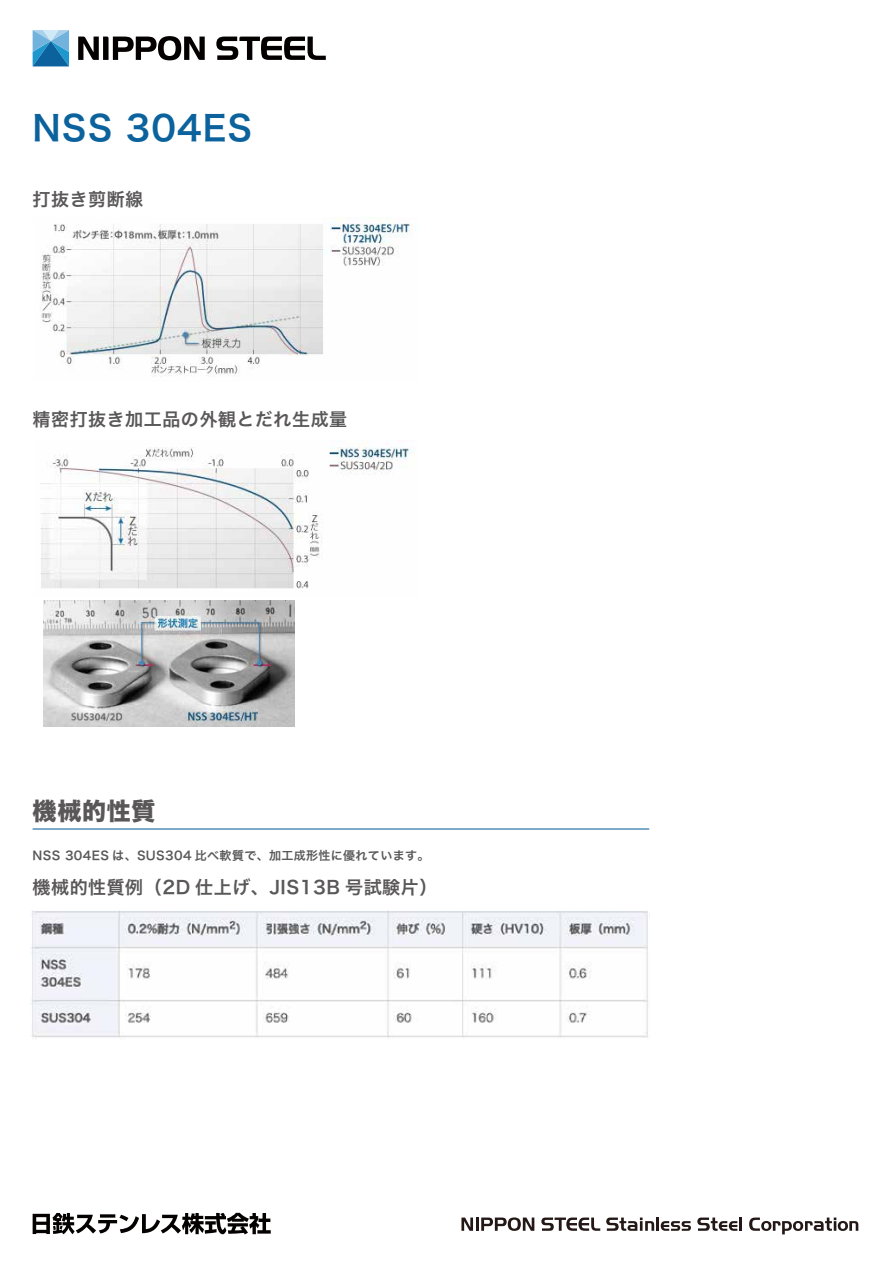
<style>
.page{position:relative;width:893px;height:1263px;background:#fff}
.page>*{position:absolute;margin:0;border:0;box-sizing:border-box;transform-origin:0 0}
.t1{font:34.5px "Hira Kaku Pro W6";letter-spacing:.03em;color:#0b629d}
.t2{font:24px "Hira Kaku Std W8";letter-spacing:.03em;color:#595757}
.t3{font:18px "Hira Kaku Pro W6";letter-spacing:.03em;color:#595757}
.t4{font:12px "Hira Kaku Pro W6";letter-spacing:.03em;color:#595757}
</style>
<div class="page">
<img style="left:40px;top:218px;width:373px;height:159px">
<img style="left:40px;top:440px;width:373px;height:149px">
<img style="left:43px;top:600px;width:252px;height:126px">
<hr style="left:33px;top:828px;width:616px;height:1px;background:#0b629d">
<img style="left:30px;top:910px;width:618px;height:128px">
<svg style="left:33px;top:30px;width:36px;height:36px"></svg>
<svg style="left:78px;top:36px;width:127px;height:24px"></svg>
<svg style="left:216px;top:37px;width:110px;height:23px"></svg>
<svg style="left:33px;top:1213px;width:238px;height:21px"></svg>
<svg style="left:461px;top:1217px;width:12px;height:14px"></svg>
<hr style="left:476px;top:1217px;width:3px;height:14px;background:#231815">
<svg style="left:481px;top:1217px;width:53px;height:14px"></svg>
<svg style="left:541px;top:1217px;width:59px;height:14px"></svg>
<svg style="left:606px;top:1217px;width:48px;height:14px"></svg>
<hr style="left:656px;top:1217px;width:3px;height:14px;background:#231815">
<svg style="left:661px;top:1221px;width:30px;height:10px"></svg>
<svg style="left:697px;top:1217px;width:45px;height:14px"></svg>
<svg style="left:749px;top:1217px;width:109px;height:17px"></svg>
<h1 class="t1" style="left:33px;top:97px;width:221px">NSS 304ES</h1>
<p class="t3" style="left:33px;top:183px;width:112px">打抜き剪断線</p>
<p class="t3" style="left:33px;top:403px;width:316px">精密打抜き加工品の外観とだれ生成量</p>
<h2 class="t2" style="left:33px;top:797px;width:124px">機械的性質</h2>
<p class="t4" style="left:33px;top:845px;width:398px">NSS 304ES は、SUS304 比べ軟質で、加工成形性に優れています。</p>
<p class="t3" style="left:33px;top:871px;width:406px">機械的性質例（2D 仕上げ、JIS13B 号試験片）</p>
</div>
